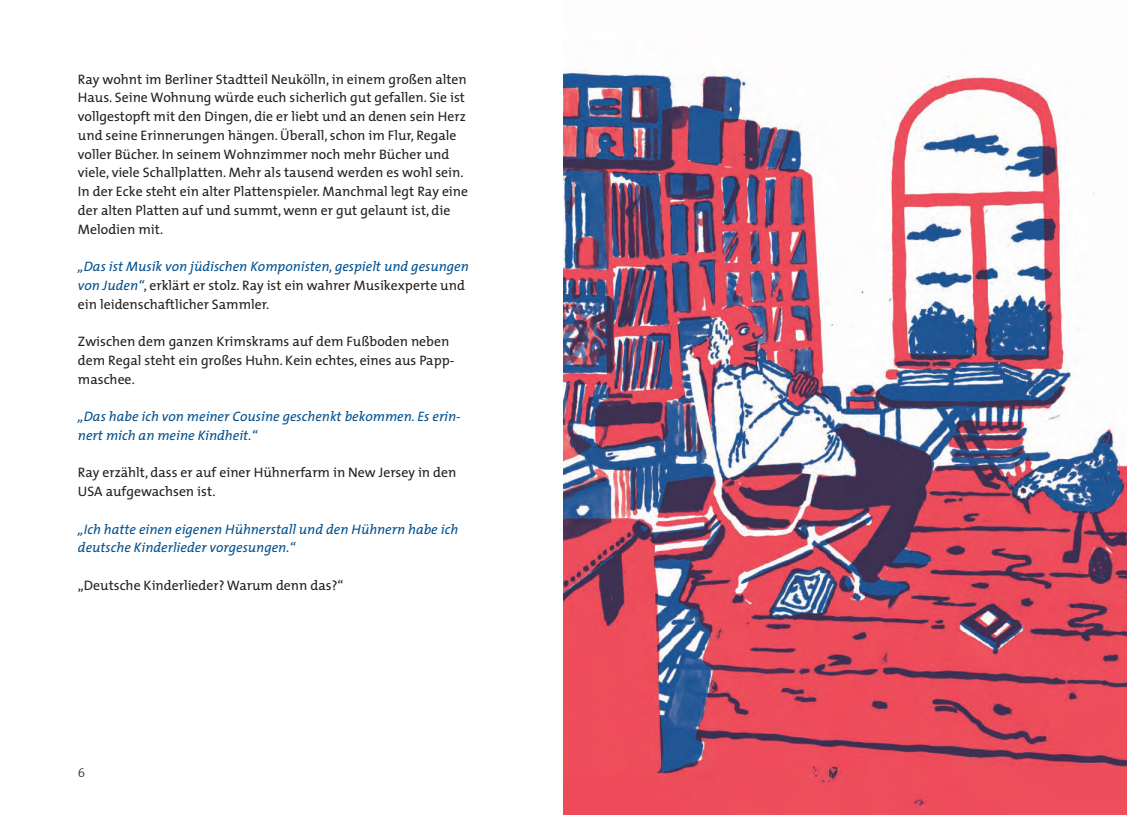
<style>
.page{position:relative;width:1127px;height:815px;background:#fff}
.page>*{position:absolute;margin:0;border:0;box-sizing:border-box;transform-origin:0 0}
.t1{font:13.75px/18.8px "The Mix";color:#231f20}
.t2{font:italic 13.75px/18.8px "The Mix";color:#005090}
.t3{font:300 12.5px "The Mix";color:#231f20}
.s1{font-style:italic;color:#005090}
</style>
<div class="page">
<img style="left:563px;top:71px;width:564px;height:744px">
<p class="t1" style="left:78px;top:69px;width:392px">Ray wohnt im Berliner Stadtteil Neukölln, in einem großen alten Haus. Seine Wohnung würde euch sicherlich gut gefallen. Sie ist vollgestopft mit den Dingen, die er liebt und an denen sein Herz und seine Erinnerungen hängen. Überall, schon im Flur, Regale voller Bücher. In seinem Wohnzimmer noch mehr Bücher und viele, viele Schallplatten. Mehr als tausend werden es wohl sein.<br>In der Ecke steht ein alter Plattenspieler. Manchmal legt Ray eine der alten Platten auf und summt, wenn er gut gelaunt ist, die Melodien mit.</p>
<p class="t1" style="left:78px;top:257px;width:392px"><span class="s1">„Das ist Musik von jüdischen Komponisten, gespielt und gesungen von Juden“</span>, erklärt er stolz. Ray ist ein wahrer Musikexperte und ein leidenschaftlicher Sammler.</p>
<p class="t1" style="left:78px;top:332px;width:378px">Zwischen dem ganzen Krimskrams auf dem Fußboden neben dem Regal steht ein großes Huhn. Kein echtes, eines aus Papp&shy;maschee.</p>
<p class="t2" style="left:78px;top:407px;width:384px">„Das habe ich von meiner Cousine geschenkt bekommen. Es erin&shy;nert mich an meine Kindheit.“</p>
<p class="t1" style="left:78px;top:463px;width:380px">Ray erzählt, dass er auf einer Hühnerfarm in New Jersey in den<br>USA aufgewachsen ist.</p>
<p class="t2" style="left:78px;top:519px;width:382px">„Ich hatte einen eigenen Hühnerstall und den Hühnern habe ich deutsche Kinderlieder vorgesungen.“</p>
<p class="t1" style="left:78px;top:575px;width:267px">„Deutsche Kinderlieder? Warum denn das?“</p>
<p class="t3" style="left:78px;top:762px;width:9px">6</p>
</div>
